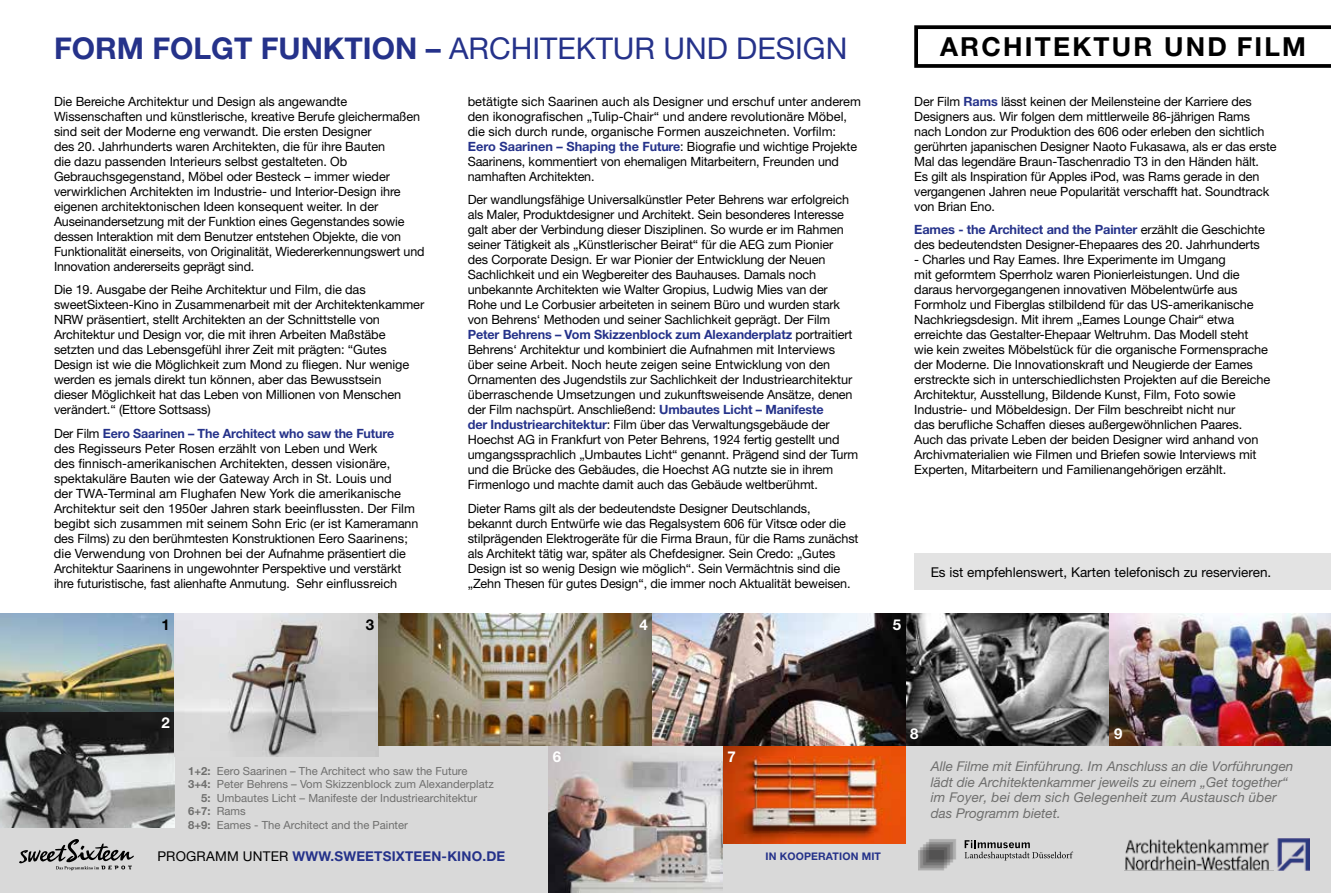
<style>
.page{position:relative;width:1331px;height:893px;background:#fff}
.page>*{position:absolute;margin:0;border:0;box-sizing:border-box;transform-origin:0 0}
.t1{font:30px "Helvetica Neue LT Std";color:#25328a}
.t2{font:700 30px "Helvetica Neue LT Std";color:#25328a}
.t3{font:700 26.25px "Helvetica Neue LT Std";letter-spacing:.085em;color:#000}
.t4{font:700 15px "Helvetica Neue LT Std";color:#fff}
.t5{font:700 15px "Helvetica Neue LT Std";color:#000}
.t6{font:italic 13.5px/15.8px "Helvetica Neue LT Pro";color:#6f6f6e}
.t7{font:13.5px "Helvetica Neue LT Std";color:#000}
.t8{font:700 13.5px "Helvetica Neue LT Std";letter-spacing:.015em;color:#25328a}
.t9{font:12.75px/15px "Helvetica Neue LT Std";letter-spacing:-.01em;color:#000}
.t10{font:11.25px "Helvetica Neue LT Std";color:#6f6f6e}
.t11{font:700 11.25px "Helvetica Neue LT Std";color:#6f6f6e}
.t12{font:700 10.5px "Helvetica Neue LT Std";color:#25328a}
.s1{font-weight:700}
.s2{font-weight:700;color:#25328a}
.s3{font-weight:400}
</style>
<div class="page">
<svg style="left:914px;top:25px;width:417px;height:43px"></svg>
<div style="left:0;top:613px;width:1331px;height:280px;background:#d9d9d9"></div>
<img style="left:0;top:711px;width:174px;height:116px">
<img style="left:0;top:613px;width:174px;height:98px">
<img style="left:174px;top:613px;width:204px;height:144px">
<img style="left:723px;top:745px;width:183px;height:98px">
<img style="left:549px;top:745px;width:174px;height:148px">
<img style="left:378px;top:613px;width:953px;height:132px">
<img style="left:1125px;top:839px;width:144px;height:31px">
<img style="left:1277px;top:838px;width:32px;height:32px">
<img style="left:918px;top:850px;width:1px;height:20px">
<img style="left:919px;top:839px;width:46px;height:31px">
<svg style="left:965px;top:840px;width:108px;height:20px"></svg>
<svg style="left:19px;top:839px;width:115px;height:31px"></svg>
<div style="left:914px;top:553px;width:417px;height:37px;background:#e3e3e3"></div>
<h1 class="t2" style="left:54px;top:29px;width:42px">Form</h1>
<h1 class="t2" style="left:152px;top:29px;width:20px">fol</h1>
<h1 class="t2" style="left:211px;top:29px;width:70px">gt funktion</h1>
<h1 class="t1" style="left:426px;top:30px;width:63px"><span class="s1">–</span> Architektur</h1>
<h1 class="t1" style="left:663px;top:30px;width:22px">und</h1>
<h1 class="t1" style="left:736px;top:30px;width:40px">Design</h1>
<h2 class="t3" style="left:940px;top:30px;width:83px">Architektur</h2>
<h2 class="t3" style="left:1164px;top:30px;width:22px">und</h2>
<h2 class="t3" style="left:1237px;top:30px;width:35px">Film</h2>
<p class="t9" style="left:54px;top:94px;width:372px">Die Bereiche Architektur und Design als angewandte Wissenschaften und künstlerische, kreative Berufe gleichermaßen sind seit der Moderne eng verwandt. Die ersten Designer<br>des 20. Jahrhunderts waren Architekten, die für ihre Bauten<br>die dazu passenden Interieurs selbst gestalteten. Ob Gebrauchsgegenstand, Möbel oder Besteck – immer wieder verwirklichen Architekten im Industrie- und Interior-Design ihre eigenen architektonischen Ideen konsequent weiter. In der Auseinandersetzung mit der Funktion eines Gegenstandes sowie dessen Interaktion mit dem Benutzer entstehen Objekte, die von Funktionalität einerseits, von Originalität, Wiedererkennungswert und Innovation andererseits geprägt sind.</p>
<p class="t9" style="left:54px;top:282px;width:372px">Die 19. Ausgabe der Reihe Architektur und Film, die das sweetSixteen-Kino in Zusammenarbeit mit der Architektenkammer NRW präsentiert, stellt Architekten an der Schnittstelle von Architektur und Design vor, die mit ihren Arbeiten Maßstäbe setzten und das Lebensgefühl ihrer Zeit mit prägten: “Gutes Design ist wie die Möglichkeit zum Mond zu fliegen. Nur wenige werden es jemals direkt tun können, aber das Bewusstsein<br>dieser Möglichkeit hat das Leben von Millionen von Menschen verändert.“ (Ettore Sottsass)</p>
<p class="t9" style="left:54px;top:426px;width:366px">Der Film <span class="s2">Eero Saarinen – The Architect who saw the Future<br></span>des Regisseurs Peter Rosen erzählt von Leben und Werk<br>des finnisch-amerikanischen Architekten, dessen visionäre, spektakuläre Bauten wie der Gateway Arch in St. Louis und<br>der TWA-Terminal am Flughafen New York die amerikanische Architektur seit den 1950er Jahren stark beeinflussten. Der Film begibt sich zusammen mit seinem Sohn Eric (er ist Kameramann des Films) zu den berühmtesten Konstruktionen Eero Saarinens; die Verwendung von Drohnen bei der Aufnahme präsentiert die Architektur Saarinens in ungewohnter Perspektive und verstärkt ihre futuristische, fast alienhafte Anmutung. Sehr einflussreich</p>
<p class="t9" style="left:468px;top:94px;width:395px">betätigte sich Saarinen auch als Designer und erschuf unter anderem den ikonografischen „Tulip-Chair“ und andere revolutionäre Möbel, die sich durch runde, organische Formen auszeichneten. Vorfilm:<br><span class="s2">Eero Saarinen – Shaping the Future</span>: Biografie und wichtige Projekte Saarinens, kommentiert von ehemaligen Mitarbeitern, Freunden und namhaften Architekten.</p>
<p class="t9" style="left:468px;top:192px;width:392px">Der wandlungsfähige Universalkünstler Peter Behrens war erfolgreich als Maler, Produktdesigner und Architekt. Sein besonderes Interesse galt aber der Verbindung dieser Disziplinen. So wurde er im Rahmen seiner Tätigkeit als „Künstlerischer Beirat“ für die AEG zum Pionier<br>des Corporate Design. Er war Pionier der Entwicklung der Neuen Sachlichkeit und ein Wegbereiter des Bauhauses. Damals noch unbekannte Architekten wie Walter Gropius, Ludwig Mies van der Rohe und Le Corbusier arbeiteten in seinem Büro und wurden stark von Behrens‘ Methoden und seiner Sachlichkeit geprägt. Der Film <span class="s2">Peter Behrens – Vom Skizzenblock zum Alexanderplatz</span> portraitiert Behrens‘ Architektur und kombiniert die Aufnahmen mit Interviews über seine Arbeit. Noch heute zeigen seine Entwicklung von den Ornamenten des Jugendstils zur Sachlichkeit der Industriearchitektur überraschende Umsetzungen und zukunftsweisende Ansätze, denen der Film nachspürt. Anschließend: <span class="s2">Umbautes Licht – Manifeste<br>der Industriearchitektur</span>: Film über das Verwaltungsgebäude der Hoechst AG in Frankfurt von Peter Behrens, 1924 fertig gestellt und umgangssprachlich „Umbautes Licht“ genannt. Prägend sind der Turm und die Brücke des Gebäudes, die Hoechst AG nutzte sie in ihrem Firmenlogo und machte damit auch das Gebäude weltberühmt.</p>
<p class="t9" style="left:468px;top:501px;width:392px">Dieter Rams gilt als der bedeutendste Designer Deutschlands,<br>bekannt durch Entwürfe wie das Regalsystem 606 für Vitsœ oder die stilprägenden Elektrogeräte für die Firma Braun, für die Rams zunächst als Architekt tätig war, später als Chefdesigner. Sein Credo: „Gutes Design ist so wenig Design wie möglich“. Sein Vermächtnis sind die „Zehn Thesen für gutes Design“, die immer noch Aktualität beweisen.</p>
<p class="t9" style="left:914px;top:94px;width:364px">Der Film <span class="s2">Rams</span> lässt keinen der Meilensteine der Karriere des Designers aus. Wir folgen dem mittlerweile 86-jährigen Rams nach London zur Produktion des 606 oder erleben den sichtlich gerührten japanischen Designer Naoto Fukasawa, als er das erste Mal das legendäre Braun-Taschenradio T3 in den Händen hält.<br>Es gilt als Inspiration für Apples iPod, was Rams gerade in den vergangenen Jahren neue Popularität verschafft hat. Soundtrack von Brian Eno.</p>
<p class="t9" style="left:914px;top:222px;width:352px"><span class="s2">Eames - the Architect and the Painter</span> erzählt die Geschichte des bedeutendsten Designer-Ehepaares des 20. Jahrhunderts</p>
<p class="t9" style="left:914px;top:252px;width:357px">- Charles und Ray Eames. Ihre Experimente im Umgang<br>mit geformtem Sperrholz waren Pionierleistungen. Und die daraus hervorgegangenen innovativen Möbelentwürfe aus Formholz und Fiberglas stilbildend für das US-amerikanische Nachkriegsdesign. Mit ihrem „Eames Lounge Chair“ etwa erreichte das Gestalter-Ehepaar Weltruhm. Das Modell steht wie kein zweites Möbelstück für die organische Formensprache der Moderne. Die Innovationskraft und Neugierde der Eames erstreckte sich in unterschiedlichsten Projekten auf die Bereiche Architektur, Ausstellung, Bildende Kunst, Film, Foto sowie Industrie- und Möbeldesign. Der Film beschreibt nicht nur<br>das berufliche Schaffen dieses außergewöhnlichen Paares.<br>Auch das private Leben der beiden Designer wird anhand von Archivmaterialien wie Filmen und Briefen sowie Interviews mit Experten, Mitarbeitern und Familienangehörigen erzählt.</p>
<p class="t7" style="left:931px;top:564px;width:342px">Es ist empfehlenswert, Karten telefonisch zu reservieren.</p>
<p class="t5" style="left:162px;top:616px;width:10px">1</p>
<p class="t5" style="left:366px;top:615px;width:10px">3</p>
<p class="t4" style="left:639px;top:616px;width:10px">4</p>
<p class="t4" style="left:893px;top:616px;width:10px">5</p>
<p class="t4" style="left:162px;top:714px;width:10px">2</p>
<p class="t10" style="left:188px;top:764px;width:281px"><span class="s1">1+2:</span> Eero Saarinen – The Architect who saw the Future</p>
<p class="t10" style="left:188px;top:777px;width:307px"><span class="s1">3+4:</span> Peter Behrens – Vom Skizzenblock zum Alexanderplatz</p>
<p class="t10" style="left:201px;top:791px;width:278px"><span class="s1">5:</span> Umbautes Licht – Manifeste der Industriearchitektur</p>
<p class="t11" style="left:188px;top:804px;width:59px">6+7: <span class="s3">Rams</span></p>
<p class="t10" style="left:188px;top:818px;width:221px"><span class="s1">8+9:</span> Eames - The Architect and the Painter</p>
<p class="t4" style="left:553px;top:748px;width:10px">6</p>
<p class="t4" style="left:727px;top:748px;width:10px">7</p>
<p class="t7" style="left:157px;top:848px;width:21px">Programm</p>
<p class="t7" style="left:243px;top:848px;width:10px">unter</p>
<p class="t8" style="left:293px;top:848px;width:74px">www.sweet</p>
<p class="t8" style="left:383px;top:848px;width:33px">Sixteen</p>
<p class="t8" style="left:442px;top:848px;width:25px">-Kino</p>
<p class="t8" style="left:482px;top:848px;width:14px">.de</p>
<p class="t12" style="left:765px;top:849px;width:30px">In Kooperation</p>
<p class="t12" style="left:862px;top:849px;width:8px">mit</p>
<p class="t4" style="left:910px;top:724px;width:10px">8</p>
<p class="t4" style="left:1114px;top:724px;width:10px">9</p>
<p class="t6" style="left:931px;top:758px;width:364px">Alle Filme mit Einführung. Im Anschluss an die Vorführungen lädt die Architektenkammer jeweils zu einem „Get together“ im Foyer, bei dem sich Gelegenheit zum Austausch über das Programm bietet.</p>
</div>
